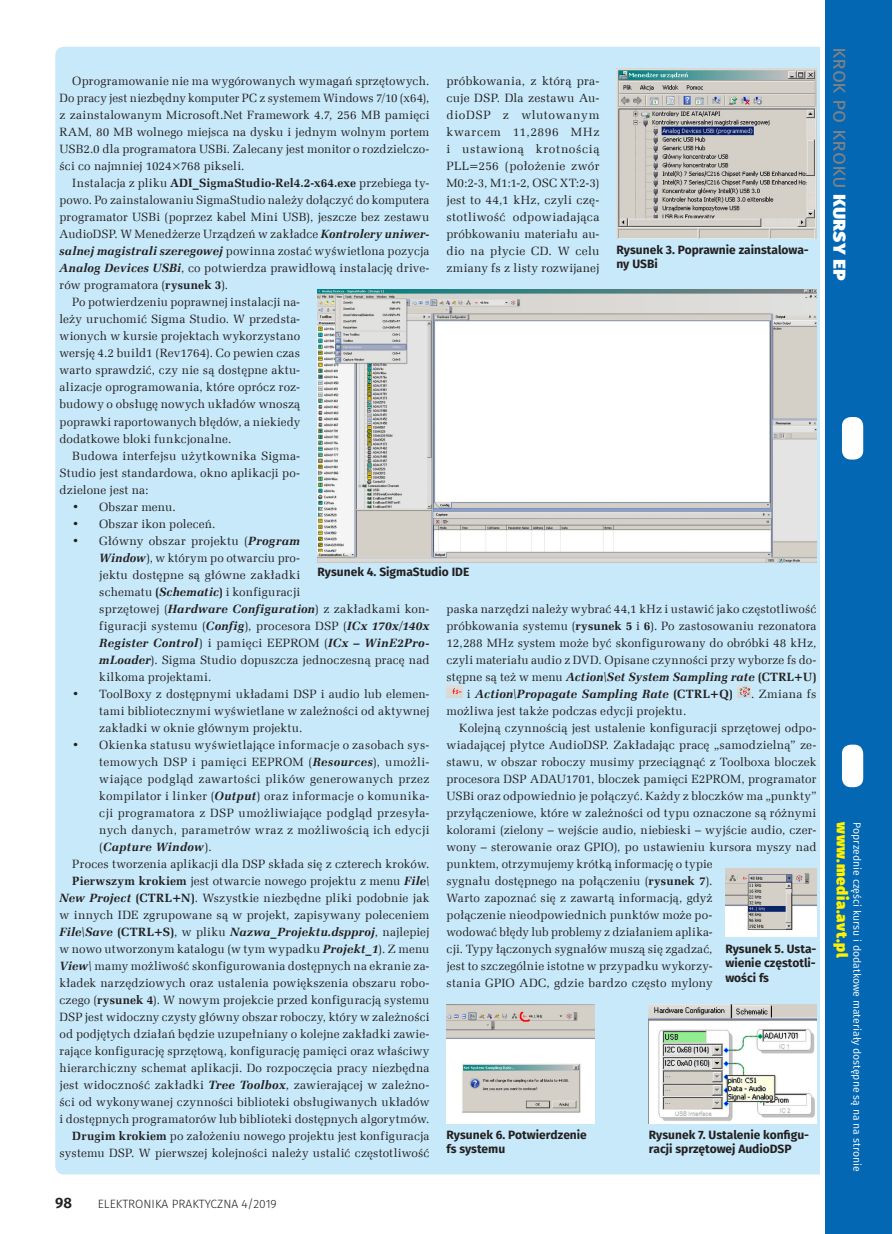
<style>
.page{position:relative;width:893px;height:1234px;background:#fff}
.page>*{position:absolute;margin:0;border:0;box-sizing:border-box;transform-origin:0 0}
.t1{font:21px "Fira Sans";letter-spacing:-.005em;color:#808285}
.t2{font:900 15px "Fira Sans";letter-spacing:.05em;color:#fff101}
.t3{font:600 15px "Fira Sans";color:#231f20}
._1_Body{font:12px/17px "Zapf Ellipt EU";letter-spacing:.015em;color:#231f20;text-align:justify}
._4_Podpis{font:700 12px/14.4px "Fira Sans";color:#231f20}
._1_Body-2{font:italic 700 12px "Zapf Ellipt EU";letter-spacing:.015em;color:#231f20}
.t4{font:300 12px "Fira Sans";color:#231f20}
.t5{font:10.5px "Fira Sans";color:#fff}
.s1{font-weight:700}
.s2{font-weight:700;font-style:italic}
.s3{font-weight:400;font-style:normal}
.s4{font-style:normal}
.s5{font-weight:800;color:#fff}
</style>
<div class="page">
<div style="left:55px;top:47px;width:832px;height:1127px;background:#c8e9f9;border-radius:9px"></div>
<div style="left:824px;top:0;width:68px;height:1233px;background:#0367b3"></div>
<div style="left:842px;top:417px;width:21px;height:42px;background:#fff;border-radius:9px"></div>
<div style="left:842px;top:744px;width:21px;height:43px;background:#fff;border-radius:9px"></div>
<hr style="left:821px;top:0;width:4px;height:1233px;background:#fff">
<img style="left:616px;top:68px;width:200px;height:170px">
<img style="left:317px;top:289px;width:499px;height:274px">
<img style="left:725px;top:868px;width:91px;height:67px">
<img style="left:446px;top:1004px;width:149px;height:118px">
<img style="left:649px;top:1004px;width:167px;height:119px">
<img style="left:446px;top:685px;width:16px;height:12px">
<img style="left:737px;top:685px;width:14px;height:12px">
<p class="_1_Body" style="left:60px;top:73px;width:371px;text-indent:13px">Oprogramowanie nie ma wygórowanych wymagań sprzętowych.<br>Do pracy jest niezbędny komputer PC z systemem Windows 7/10 (x64), z zainstalowanym Microsoft.Net Framework 4.7, 256 MB pamięci RAM, 80 MB wolnego miejsca na dysku i jednym wolnym portem USB2.0 dla programatora USBi. Zalecany jest monitor o rozdzielczo&shy;ści co najmniej 1024×768 pikseli.</p>
<p class="_1_Body" style="left:60px;top:175px;width:371px;text-indent:13px">Instalacja z pliku <span class="s1">ADI_SigmaStudio-Rel4.2-x64.exe</span> przebiega ty&shy;powo. Po zainstalowaniu SigmaStudio należy dołączyć do komputera programator USBi (poprzez kabel Mini USB), jeszcze bez zestawu AudioDSP. W Menedżerze Urządzeń w zakładce <span class="s2">Kontrolery uniwer&shy;salnej magistrali szeregowej</span> powinna zostać wyświetlona pozycja <span class="s2">Analog Devices USBi</span>, co potwierdza prawidłową instalację drive&shy;rów programatora (<span class="s1">rysunek 3</span>).</p>
<p class="_1_Body" style="left:60px;top:294px;width:242px;text-indent:13px">Po potwierdzeniu poprawnej instalacji na&shy;leży uruchomić Sigma Studio. W przedsta&shy;wionych w kursie projektach wykorzystano wersję 4.2 build1 (Rev1764). Co pewien czas warto sprawdzić, czy nie są dostępne aktu&shy;alizacje oprogramowania, które oprócz roz&shy;budowy o obsługę nowych układów wnoszą poprawki raportowanych błędów, a niekiedy dodatkowe bloki funkcjonalne.</p>
<p class="_1_Body" style="left:60px;top:447px;width:242px;text-indent:13px">Budowa interfejsu użytkownika Sigma-Studio jest standardowa, okno aplikacji po&shy;dzielone jest na:</p>
<p class="_1_Body" style="left:72px;top:498px;width:105px">• Obszar menu.</p>
<p class="_1_Body" style="left:72px;top:515px;width:145px">• Obszar ikon poleceń.</p>
<p class="_1_Body" style="left:99px;top:532px;width:332px;text-align:left;text-indent:-27px">• Główny obszar projektu (<span class="s2">Program<br>Window</span>), w którym po otwarciu pro-<br>jektu dostępne są główne zakładki<br>schematu <span class="s1">(</span><span class="s2">Schematic</span><span class="s1">)</span> i konfiguracji<br>sprzętowej (<span class="s2">Hardware Configuration</span>) z zakładkami kon&shy;figuracji systemu (<span class="s2">Config</span>), procesora DSP (<span class="s2">ICx 170x/140x Register Control</span>) i pamięci EEPROM (<span class="s2">ICx – WinE2Pro&shy;mLoader</span>). Sigma Studio dopuszcza jednoczesną pracę nad kilkoma projektami.</p>
<p class="_1_Body" style="left:99px;top:685px;width:332px;text-indent:-27px">• ToolBoxy z dostępnymi układami DSP i audio lub elemen&shy;tami bibliotecznymi wyświetlane w zależności od aktywnej zakładki w oknie głównym projektu.</p>
<p class="_1_Body" style="left:99px;top:736px;width:332px;text-indent:-27px">• Okienka statusu wyświetlające informacje o zasobach sys&shy;temowych DSP i pamięci EEPROM (<span class="s2">Resources</span>), umożli&shy;wiające podgląd zawartości plików generowanych przez kompilator i linker (<span class="s2">Output</span>) oraz informacje o komunika&shy;cji programatora z DSP umożliwiające podgląd przesyła&shy;nych danych, parametrów wraz z możliwością ich edycji (<span class="s2">Capture Window</span>).</p>
<p class="_1_Body" style="left:72px;top:855px;width:359px">Proces tworzenia aplikacji dla DSP składa się z czterech kroków.</p>
<p class="_1_Body" style="left:60px;top:872px;width:371px;text-indent:13px"><span class="s1">Pierwszym krokiem</span> jest otwarcie nowego projektu z menu <span class="s2">File\ New Project</span> <span class="s1">(CTRL+N)</span>. Wszystkie niezbędne pliki podobnie jak w innych IDE zgrupowane są w projekt, zapisywany poleceniem <span class="s2">File\Save</span> <span class="s1">(CTRL+S)</span>, w pliku <span class="s2">Nazwa_Projektu.dspproj</span>, najlepiej w nowo utworzonym katalogu (w tym wypadku <span class="s2">Projekt_1</span>). Z menu <span class="s2">View\</span> mamy możliwość skonfigurowania dostępnych na ekranie za&shy;kładek narzędziowych oraz ustalenia powiększenia obszaru robo&shy;czego (<span class="s1">rysunek 4</span>). W nowym projekcie przed konfiguracją systemu DSP jest widoczny czysty główny obszar roboczy, który w zależności od podjętych działań będzie uzupełniany o kolejne zakładki zawie&shy;rające konfigurację sprzętową, konfigurację pamięci oraz właściwy hierarchiczny schemat aplikacji. Do rozpoczęcia pracy niezbędna jest widoczność zakładki <span class="s2">Tree Toolbox</span>, zawierającej w zależno&shy;ści od wykonywanej czynności biblioteki obsługiwanych układów i dostępnych programatorów lub biblioteki dostępnych algorytmów.</p>
<p class="_1_Body" style="left:60px;top:1127px;width:371px;text-align:right"><span class="s1">Drugim krokiem</span> po założeniu nowego projektu jest konfiguracja systemu DSP. W pierwszej kolejności należy ustalić częstotliwość</p>
<p class="_1_Body" style="left:446px;top:73px;width:154px">próbkowania, z którą pra&shy;cuje DSP. Dla zestawu Au&shy;dioDSP z wlutowanym kwarcem 11,2896 MHz i ustawioną krotnością PLL=256 (położenie zwór M0:2-3, M1:1-2, OSC XT:2-3) jest to 44,1 kHz, czyli czę&shy;stotliwość odpowiadająca próbkowaniu materiału au&shy;dio na płycie CD. W celu zmiany fs z listy rozwijanej</p>
<p class="_4_Podpis" style="left:616px;top:241px;width:194px">Rysunek 3. Poprawnie zainstalowa&shy;ny USBi</p>
<p class="_4_Podpis" style="left:317px;top:564px;width:153px">Rysunek 4. SigmaStudio IDE</p>
<p class="_1_Body" style="left:446px;top:600px;width:371px">paska narzędzi należy wybrać 44,1 kHz i ustawić jako częstotliwość</p>
<p class="_1_Body" style="left:446px;top:617px;width:371px">próbkowania systemu (<span class="s1">rysunek 5</span> i <span class="s1">6</span>). Po zastosowaniu rezonatora</p>
<p class="_1_Body" style="left:446px;top:634px;width:371px">12,288 MHz system może być skonfigurowany do obróbki 48 kHz,</p>
<p class="_1_Body" style="left:446px;top:651px;width:371px">czyli materiału audio z DVD. Opisane czynności przy wyborze fs do-</p>
<p class="_1_Body-2" style="left:446px;top:669px;width:371px"><span class="s3">stępne są też w menu</span> Action\Set System Sampling rate <span class="s4">(CTRL+U)</span></p>
<p class="_1_Body-2" style="left:467px;top:686px;width:267px"><span class="s3">i</span> Action\Propagate Sampling Rate <span class="s4">(CTRL+Q)</span></p>
<p class="_1_Body" style="left:751px;top:685px;width:67px">. Zmiana fs</p>
<p class="_1_Body" style="left:446px;top:702px;width:241px">możliwa jest także podczas edycji projektu.</p>
<p class="_1_Body" style="left:446px;top:719px;width:371px;text-align:left;text-indent:13px">Kolejną czynnością jest ustalenie konfiguracji sprzętowej odpo&shy;wiadającej płytce AudioDSP. Zakładając pracę „samodzielną” ze&shy;stawu, w obszar roboczy musimy przeciągnąć z Toolboxa bloczek procesora DSP ADAU1701, bloczek pamięci E2PROM, programator USBi oraz odpowiednio je połączyć. Każdy z bloczków ma „punkty” przyłączeniowe, które w zależności od typu oznaczone są różnymi kolorami (zielony – wejście audio, niebieski – wyjście audio, czer&shy;wony – sterowanie oraz GPIO), po ustawieniu kursora myszy nad punktem, otrzymujemy krótką informację o typie<br>sygnału dostępnego na połączeniu (<span class="s1">rysunek 7</span>).<br>Warto zapoznać się z zawartą informacją, gdyż<br>połączenie nieodpowiednich punktów może po-<br>wodować błędy lub problemy z działaniem aplika-<br>cji. Typy łączonych sygnałów muszą się zgadzać,<br>jest to szczególnie istotne w przypadku wykorzy-<br>stania GPIO ADC, gdzie bardzo często mylony</p>
<p class="_4_Podpis" style="left:725px;top:940px;width:93px;text-align:justify">Rysunek 5. Usta&shy;wienie częstotli&shy;wości fs</p>
<p class="_4_Podpis" style="left:446px;top:1126px;width:142px">Rysunek 6. Potwierdzenie fs systemu</p>
<p class="_4_Podpis" style="left:649px;top:1126px;width:162px">Rysunek 7. Ustalenie konfigu&shy;racji sprzętowej AudioDSP</p>
<p class="t3" style="left:55px;top:1190px;width:18px">98</p>
<p class="t4" style="left:98px;top:1195px;width:181px">ELEKTRONIKA PRAKTYCZNA 4/2019</p>
<h1 class="t1" style="left:857px;top:47px;width:235px;rotate:90deg">Krok po kroku <span class="s5">Kursy EP</span></h1>
<p class="t2" style="left:856px;top:822px;width:137px;rotate:90deg">www.media.avt.pl</p>
<p class="t5" style="left:865px;top:822px;width:350px;rotate:90deg">Poprzednie części kursu i dodatkowe materiały dostępne są na na stronie</p>
</div>
